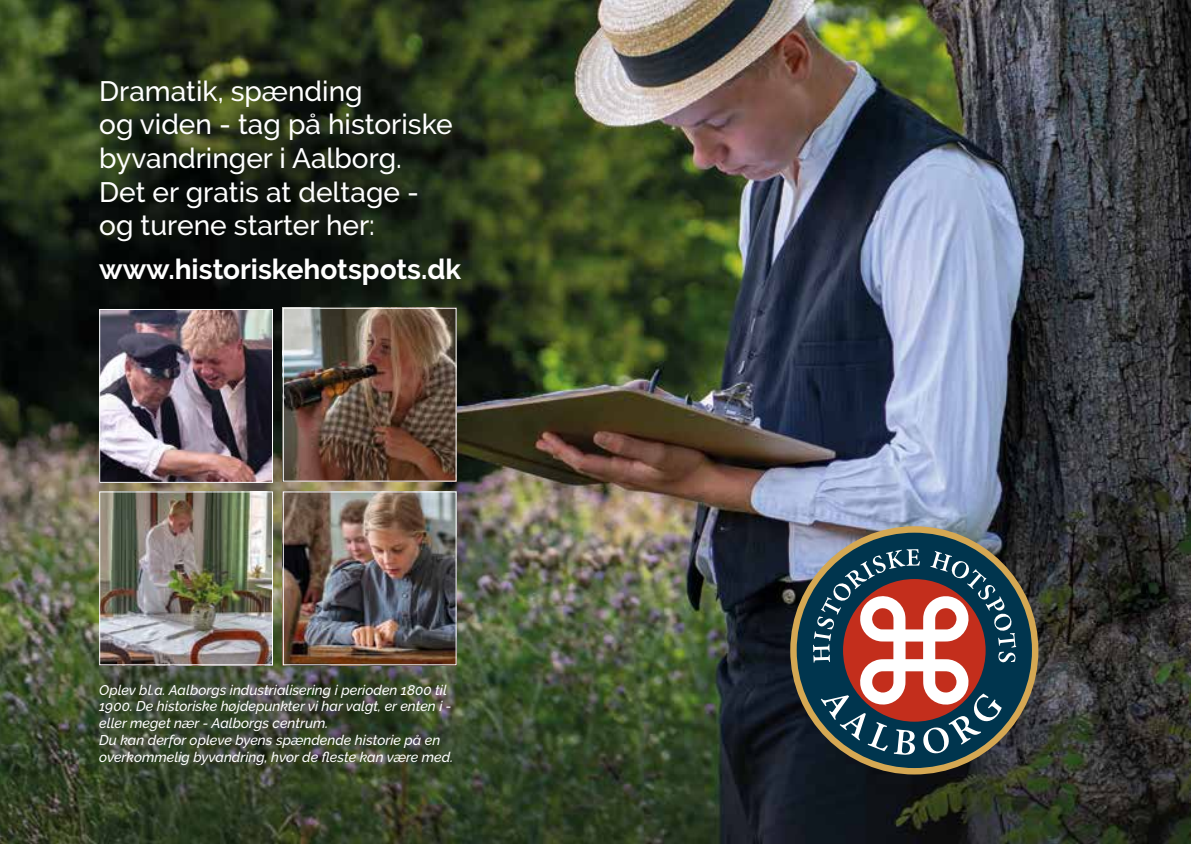
<style>
.page{position:relative;width:1191px;height:844px;background:#fff}
.page>*{position:absolute;margin:0;border:0;box-sizing:border-box;transform-origin:0 0}
.t1{font:500 28px/33.6px "Raleway";color:#fff}
.t2{font:700 28px "Raleway";color:#fff}
.t3{font:italic 500 14px/16.8px "Raleway";color:#fff}
</style>
<div class="page">
<img style="left:0;top:0;width:1191px;height:843px">
<img style="left:101px;top:311px;width:170px;height:169px">
<div style="left:99px;top:309px;width:174px;height:173px;border:1px solid #fff"></div>
<img style="left:101px;top:493px;width:170px;height:170px">
<div style="left:99px;top:491px;width:174px;height:174px;border:1px solid #fff"></div>
<img style="left:285px;top:310px;width:169px;height:169px">
<div style="left:283px;top:308px;width:173px;height:173px;border:1px solid #fff"></div>
<img style="left:285px;top:493px;width:169px;height:170px">
<div style="left:283px;top:491px;width:173px;height:174px;border:1px solid #fff"></div>
<div style="left:790px;top:526px;width:248px;height:248px;background:#d5a853;border-radius:50%"></div>
<div style="left:796px;top:532px;width:236px;height:235px;background:#00354e;border-radius:50%"></div>
<svg style="left:813px;top:549px;width:203px;height:205px"></svg>
<h1 class="t1" style="left:99px;top:74px;width:355px">Dramatik, spænding<br>og viden - tag på historiske byvandringer i Aalborg.<br>Det er gratis at deltage - og turene starter her:</h1>
<h1 class="t2" style="left:99px;top:253px;width:363px">www.historiskehotspots.dk</h1>
<p class="t3" style="left:99px;top:681px;width:355px">Oplev bl.a. Aalborgs industrialisering i perioden 1800 til 1900. De historiske højdepunkter vi har valgt, er enten i - eller meget nær - Aalborgs centrum.<br>Du kan derfor opleve byens spændende historie på en overkommelig byvandring, hvor de fleste kan være med.</p>
</div>
